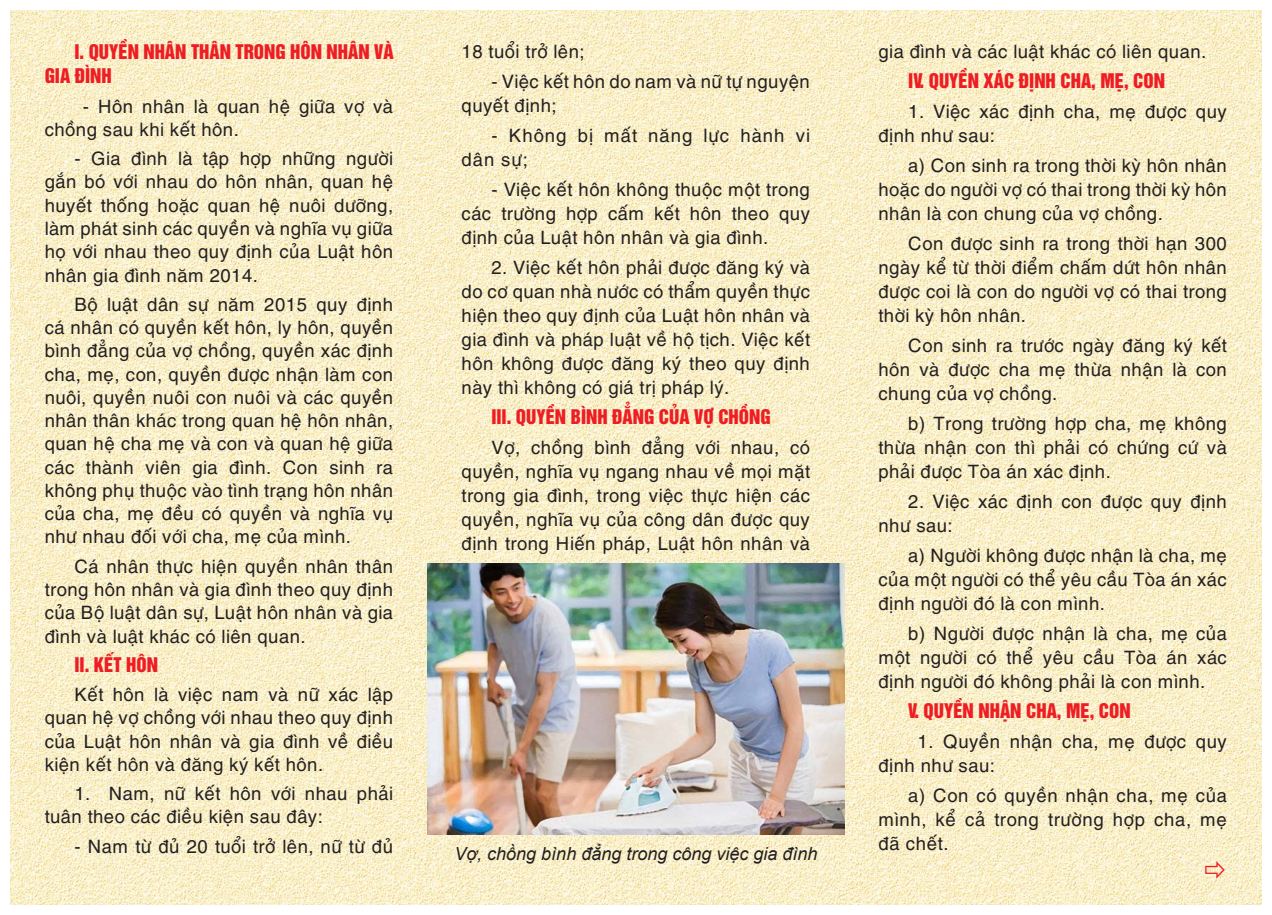
<style>
.page{position:relative;width:1272px;height:915px;background:#fff}
.page>*{position:absolute;margin:0;border:0;box-sizing:border-box;transform-origin:0 0}
.Normal__Web{font:18.45px/24px "UTM Helve";color:#231f20;text-align:justify}
.Normal__Web-2{font:18.45px/24px "UTM Helvet Ins";color:#ee1d23}
.Normal__Web-3{font:18.45px/24px "UTM Helve";letter-spacing:.03em;color:#231f20}
.t1{font:italic 18px "Arial";color:#231f20}
</style>
<div class="page">
<img style="left:11px;top:11px;width:1250px;height:893px">
<img style="left:427px;top:563px;width:417px;height:271px">
<svg style="left:1205px;top:861px;width:19px;height:16px"></svg>
<p class="Normal__Web-2" style="left:45px;top:39px;width:350px;text-indent:30px">I. QUYỀN NHÂN THÂN TRONG HÔN NHÂN VÀ<br>GIA ĐÌNH</p>
<p class="Normal__Web" style="left:45px;top:92px;width:350px;line-height:23.2px;text-indent:38px">- Hôn nhân là quan hệ giữa vợ và chồng sau khi kết hôn.</p>
<p class="Normal__Web" style="left:45px;top:145px;width:350px;line-height:23.2px;text-indent:30px">- Gia đình là tập hợp những người gắn bó với nhau do hôn nhân, quan hệ huyết thống hoặc quan hệ nuôi dưỡng, làm phát sinh các quyền và nghĩa vụ giữa họ với nhau theo quy định của Luật hôn nhân gia đình năm 2014.</p>
<p class="Normal__Web" style="left:45px;top:290px;width:350px;line-height:23.2px;text-indent:30px">Bộ luật dân sự năm 2015 quy định cá nhân có quyền kết hôn, ly hôn, quyền bình đẳng của vợ chồng, quyền xác định cha, mẹ, con, quyền được nhận làm con nuôi, quyền nuôi con nuôi và các quyền nhân thân khác trong quan hệ hôn nhân, quan hệ cha mẹ và con và quan hệ giữa các thành viên gia đình. Con sinh ra không phụ thuộc vào tình trạng hôn nhân của cha, mẹ đều có quyền và nghĩa vụ như nhau đối với cha, mẹ của mình.</p>
<p class="Normal__Web" style="left:45px;top:552px;width:350px;line-height:23.2px;text-indent:30px">Cá nhân thực hiện quyền nhân thân trong hôn nhân và gia đình theo quy định của Bộ luật dân sự, Luật hôn nhân và gia đình và luật khác có liên quan.</p>
<p class="Normal__Web-2" style="left:74px;top:650px;width:85px">II. KẾT HÔN</p>
<p class="Normal__Web" style="left:45px;top:680px;width:350px;line-height:23.2px;text-indent:30px">Kết hôn là việc nam và nữ xác lập quan hệ vợ chồng với nhau theo quy định của Luật hôn nhân và gia đình về điều kiện kết hôn và đăng ký kết hôn.</p>
<p class="Normal__Web" style="left:45px;top:779px;width:350px;line-height:23.2px;text-indent:30px">1. Nam, nữ kết hôn với nhau phải tuân theo các điều kiện sau đây:</p>
<p class="Normal__Web" style="left:74px;top:832px;width:320px">- Nam từ đủ 20 tuổi trở lên, nữ từ đủ</p>
<p class="Normal__Web" style="left:461px;top:37px;width:125px">18 tuổi trở lên;</p>
<p class="Normal__Web" style="left:461px;top:67px;width:350px;text-indent:30px">- Việc kết hôn do nam và nữ tự nguyện quyết định;</p>
<p class="Normal__Web-3" style="left:461px;top:121px;width:350px;text-indent:30px">- Không bị mất năng lực hành vi dân sự;</p>
<p class="Normal__Web" style="left:461px;top:175px;width:350px;text-indent:30px">- Việc kết hôn không thuộc một trong các trường hợp cấm kết hôn theo quy định của Luật hôn nhân và gia đình.</p>
<p class="Normal__Web" style="left:461px;top:253px;width:350px;text-indent:30px">2. Việc kết hôn phải được đăng ký và do cơ quan nhà nước có thẩm quyền thực hiện theo quy định của Luật hôn nhân và gia đình và pháp luật về hộ tịch. Việc kết hôn không được đăng ký theo quy định này thì không có giá trị pháp lý.</p>
<p class="Normal__Web-2" style="left:491px;top:403px;width:281px">III. QUYỀN BÌNH ĐẲNG CỦA VỢ CHỒNG</p>
<p class="Normal__Web" style="left:461px;top:433px;width:350px;text-indent:30px">Vợ, chồng bình đẳng với nhau, có quyền, nghĩa vụ ngang nhau về mọi mặt trong gia đình, trong việc thực hiện các quyền, nghĩa vụ của công dân được quy định trong Hiến pháp, Luật hôn nhân và</p>
<p class="t1" style="left:454px;top:841px;width:365px">Vợ, chồng bình đẳng trong công việc gia đình</p>
<p class="Normal__Web" style="left:878px;top:37px;width:329px">gia đình và các luật khác có liên quan.</p>
<p class="Normal__Web-2" style="left:908px;top:67px;width:258px">IV. QUYỀN XÁC ĐỊNH CHA, MẸ, CON</p>
<p class="Normal__Web" style="left:878px;top:97px;width:350px;text-indent:30px">1. Việc xác định cha, mẹ được quy định như sau:</p>
<p class="Normal__Web" style="left:878px;top:151px;width:350px;text-indent:30px">a) Con sinh ra trong thời kỳ hôn nhân hoặc do người vợ có thai trong thời kỳ hôn nhân là con chung của vợ chồng.</p>
<p class="Normal__Web" style="left:878px;top:229px;width:350px;text-indent:30px">Con được sinh ra trong thời hạn 300 ngày kể từ thời điểm chấm dứt hôn nhân được coi là con do người vợ có thai trong thời kỳ hôn nhân.</p>
<p class="Normal__Web" style="left:878px;top:331px;width:350px;text-indent:30px">Con sinh ra trước ngày đăng ký kết hôn và được cha mẹ thừa nhận là con chung của vợ chồng.</p>
<p class="Normal__Web" style="left:878px;top:409px;width:350px;text-indent:30px">b) Trong trường hợp cha, mẹ không thừa nhận con thì phải có chứng cứ và phải được Tòa án xác định.</p>
<p class="Normal__Web" style="left:878px;top:487px;width:350px;text-indent:30px">2. Việc xác định con được quy định như sau:</p>
<p class="Normal__Web" style="left:878px;top:541px;width:350px;text-indent:30px">a) Người không được nhận là cha, mẹ của một người có thể yêu cầu Tòa án xác định người đó là con mình.</p>
<p class="Normal__Web" style="left:878px;top:619px;width:350px;text-indent:30px">b) Người được nhận là cha, mẹ của một người có thể yêu cầu Tòa án xác định người đó không phải là con mình.</p>
<p class="Normal__Web-2" style="left:908px;top:696px;width:224px">V. QUYỀN NHẬN CHA, MẸ, CON</p>
<p class="Normal__Web" style="left:878px;top:726px;width:350px;text-indent:39px">1. Quyền nhận cha, mẹ được quy định như sau:</p>
<p class="Normal__Web" style="left:878px;top:780px;width:350px;text-align:right">a) Con có quyền nhận cha, mẹ của mình, kể cả trong trường hợp cha, mẹ</p>
<p class="Normal__Web" style="left:878px;top:828px;width:72px">đã chết.</p>
</div>
